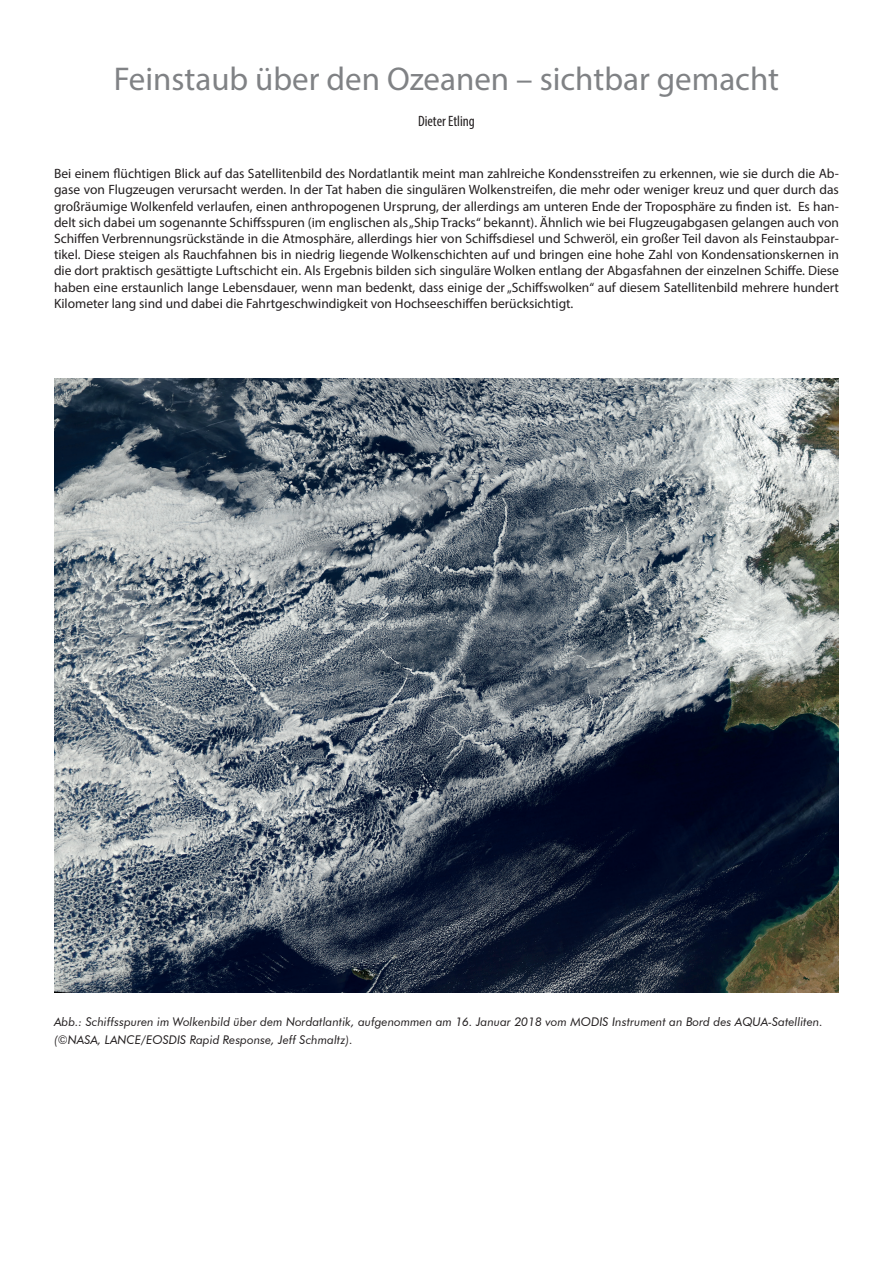
<style>
.page{position:relative;width:893px;height:1263px;background:#fff}
.page>*{position:absolute;margin:0;border:0;box-sizing:border-box;transform-origin:0 0}
.t1{font:33px "Myriad Pro";color:#808285}
.t2{font:condensed 15px "Myriad Pro";color:#231f20}
.t3{font:13.5px/16.2px "Myriad Pro";color:#231f20;text-align:justify}
.t4{font:italic 12px/18px "Futura BT";color:#231f20}
</style>
<div class="page">
<img style="left:54px;top:378px;width:785px;height:615px">
<p class="t1" style="left:114px;top:58px;width:667px">Feinstaub über den Ozeanen – sichtbar gemacht</p>
<p class="t2" style="left:418px;top:112px;width:58px">Dieter Etling</p>
<p class="t3" style="left:54px;top:165px;width:786px">Bei einem flüchtigen Blick auf das Satellitenbild des Nordatlantik meint man zahlreiche Kondensstreifen zu erkennen, wie sie durch die Ab&shy;gase von Flugzeugen verursacht werden. In der Tat haben die singulären Wolkenstreifen, die mehr oder weniger kreuz und quer durch das großräumige Wolkenfeld verlaufen, einen anthropogenen Ursprung, der allerdings am unteren Ende der Troposphäre zu finden ist. Es han&shy;delt sich dabei um sogenannte Schiffsspuren (im englischen als „Ship Tracks“ bekannt). Ähnlich wie bei Flugzeugabgasen gelangen auch von Schiffen Verbrennungsrückstände in die Atmosphäre, allerdings hier von Schiffsdiesel und Schweröl, ein großer Teil davon als Feinstaubpar&shy;tikel. Diese steigen als Rauchfahnen bis in niedrig liegende Wolkenschichten auf und bringen eine hohe Zahl von Kondensationskernen in die dort praktisch gesättigte Luftschicht ein. Als Ergebnis bilden sich singuläre Wolken entlang der Abgasfahnen der einzelnen Schiffe. Diese haben eine erstaunlich lange Lebensdauer, wenn man bedenkt, dass einige der „Schiffswolken“ auf diesem Satellitenbild mehrere hundert Kilometer lang sind und dabei die Fahrtgeschwindigkeit von Hochseeschiffen berücksichtigt.</p>
<p class="t4" style="left:54px;top:1013px;width:770px">Abb.: Schiffsspuren im Wolkenbild über dem Nordatlantik, aufgenommen am 16. Januar 2018 vom MODIS Instrument an Bord des AQUA-Satelliten. (©NASA, LANCE/EOSDIS Rapid Response, Jeff Schmaltz).</p>
</div>
